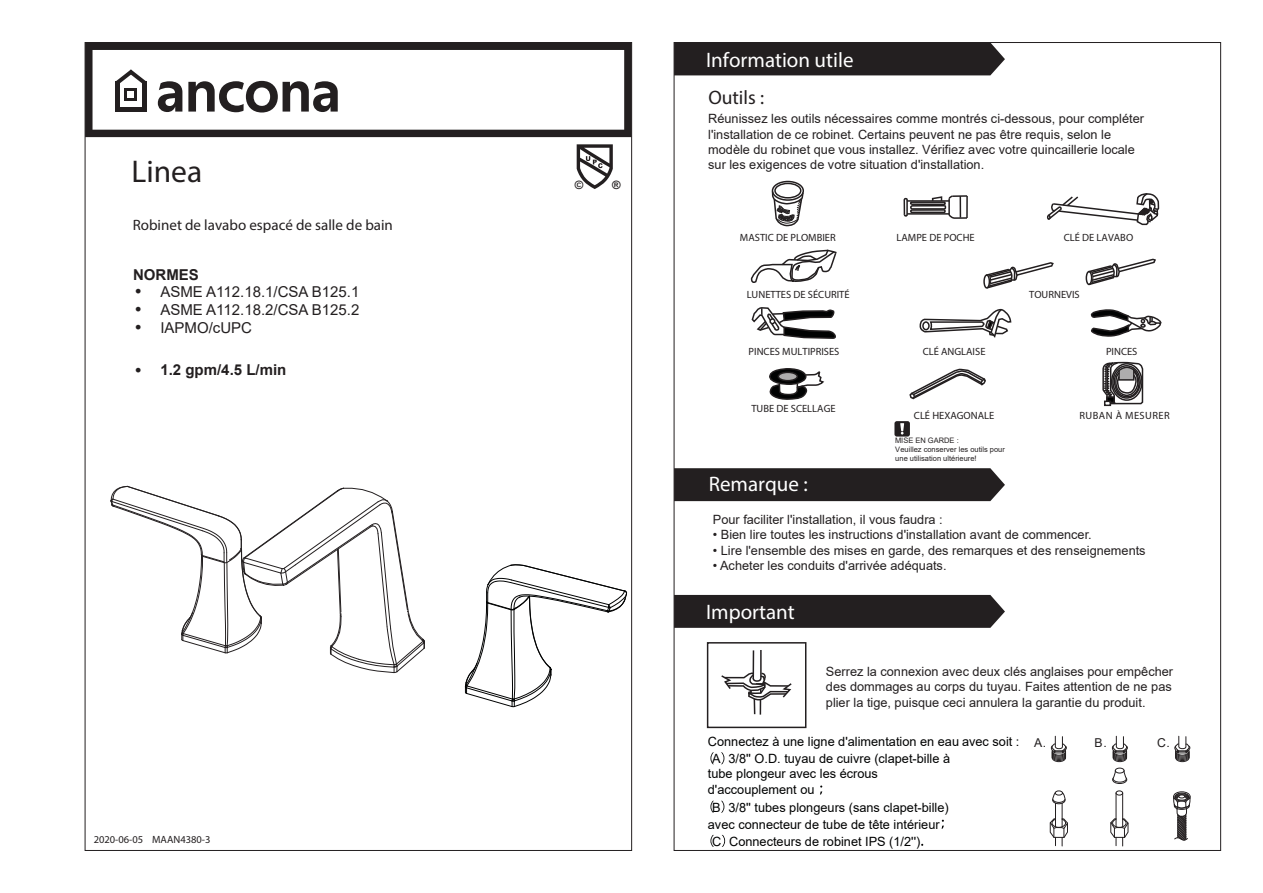
<style>
.page{position:relative;width:1263px;height:893px;background:#fff}
.page>*{position:absolute;margin:0;border:0;box-sizing:border-box;transform-origin:0 0}
.t1{font:31.5px "Myriad Pro";color:#231f20}
.t2{font:22.5px/18.1px "Myriad Pro";color:#231f20;text-align:justify}
.t3{font:21px "Myriad Pro";color:#fff}
.t4{font:19.5px "Myriad Pro";color:#231f20}
.t5{font:15px/18px "Arial";color:#231f20;text-align:justify}
.t6{font:15px "Myriad Pro";color:#231f20}
.t7{font:700 15px "Arial";color:#231f20}
.t8{font:12.75px/15.3px "Arial";color:#231f20}
.t9{font:12.75px/15px "Arial";color:#010202}
.t10{font:12.15px "Arial";color:#231f20}
.t11{font:700 11.55px "Arial";color:#231f20}
.t12{font:10.5px "Myriad Pro";color:#231f20}
.t13{font:10.5px "Myriad Pro";letter-spacing:.04em;color:#231f20}
.t14{font:7.5px/9px "Arial";color:#231f20}
</style>
<div class="page">
<svg style="left:577px;top:144px;width:36px;height:45px"></svg>
<svg style="left:903px;top:195px;width:65px;height:24px"></svg>
<svg style="left:1046px;top:193px;width:114px;height:33px"></svg>
<svg style="left:751px;top:249px;width:86px;height:34px"></svg>
<svg style="left:1090px;top:309px;width:72px;height:28px"></svg>
<svg style="left:751px;top:307px;width:85px;height:32px"></svg>
<svg style="left:919px;top:308px;width:93px;height:30px"></svg>
<div style="left:922px;top:321px;width:8px;height:9px;border:2px solid #231f20;border-radius:50%"></div>
<div style="left:772px;top:181px;width:32px;height:20px;border:2px solid #231f20;border-radius:50%"></div>
<div style="left:774px;top:183px;width:27px;height:16px;border:2px solid #231f20;border-radius:50%"></div>
<svg style="left:771px;top:190px;width:33px;height:37px"></svg>
<div style="left:983px;top:274px;width:7px;height:15px;border:2px solid #231f20;border-radius:50%"></div>
<svg style="left:984px;top:262px;width:70px;height:27px"></svg>
<div style="left:1085px;top:271px;width:7px;height:14px;border:2px solid #231f20;border-radius:50%"></div>
<svg style="left:1086px;top:258px;width:70px;height:28px"></svg>
<svg style="left:769px;top:368px;width:56px;height:32px"></svg>
<svg style="left:909px;top:368px;width:77px;height:32px"></svg>
<svg style="left:1102px;top:361px;width:42px;height:45px"></svg>
<div style="left:674px;top:43px;width:331px;height:32px;background:#231f20"></div>
<svg style="left:894px;top:421px;width:16px;height:16px"></svg>
<svg style="left:721px;top:650px;width:71px;height:65px"></svg>
<div style="left:707px;top:642px;width:99px;height:86px;border:2px solid #231f20"></div>
<div style="left:674px;top:468px;width:331px;height:33px;background:#231f20"></div>
<div style="left:674px;top:595px;width:331px;height:33px;background:#231f20"></div>
<svg style="left:1051px;top:736px;width:16px;height:26px"></svg>
<svg style="left:1049px;top:791px;width:19px;height:55px"></svg>
<svg style="left:1112px;top:736px;width:16px;height:26px"></svg>
<svg style="left:1174px;top:736px;width:16px;height:26px"></svg>
<svg style="left:1116px;top:791px;width:7px;height:4px"></svg>
<hr style="left:1116px;top:793px;width:1px;height:34px;background:#231f20">
<hr style="left:1122px;top:793px;width:1px;height:34px;background:#231f20">
<svg style="left:1110px;top:818px;width:19px;height:28px"></svg>
<div style="left:1115px;top:768px;width:9px;height:5px;border:1px solid #231f20;border-radius:50%"></div>
<svg style="left:1112px;top:770px;width:15px;height:14px"></svg>
<div style="left:1173px;top:791px;width:17px;height:10px;border:1px solid #231f20;border-radius:50%"></div>
<svg style="left:1173px;top:793px;width:18px;height:48px"></svg>
<svg style="left:710px;top:752px;width:4px;height:12px"></svg>
<svg style="left:721px;top:752px;width:3px;height:12px"></svg>
<svg style="left:820px;top:785px;width:2px;height:9px"></svg>
<svg style="left:710px;top:801px;width:4px;height:12px"></svg>
<svg style="left:721px;top:801px;width:3px;height:12px"></svg>
<svg style="left:941px;top:820px;width:3px;height:9px"></svg>
<svg style="left:710px;top:835px;width:4px;height:12px"></svg>
<svg style="left:722px;top:835px;width:3px;height:12px"></svg>
<svg style="left:85px;top:43px;width:547px;height:94px"></svg>
<svg style="left:158px;top:81px;width:24px;height:31px"></svg>
<svg style="left:188px;top:81px;width:150px;height:32px"></svg>
<hr style="left:142px;top:81px;width:4px;height:31px;background:#231f20">
<hr style="left:116px;top:81px;width:4px;height:31px;background:#231f20">
<hr style="left:116px;top:108px;width:30px;height:4px;background:#231f20">
<svg style="left:116px;top:69px;width:30px;height:32px"></svg>
<svg style="left:464px;top:564px;width:164px;height:144px"></svg>
<svg style="left:110px;top:485px;width:315px;height:189px"></svg>
<h1 class="t1" style="left:132px;top:152px;width:72px">Linea</h1>
<p class="t6" style="left:133px;top:216px;width:262px">Robinet de lavabo espacé de salle de bain</p>
<p class="t7" style="left:133px;top:265px;width:67px">NORMES</p>
<p class="t5" style="left:160px;top:283px;width:201px">ASME A112.18.1/CSA B125.1<br>ASME A112.18.2/CSA B125.2<br>IAPMO/cUPC</p>
<p class="t7" style="left:160px;top:359px;width:127px">1.2 gpm/4.5 L/min</p>
<h2 class="t2" style="left:135px;top:280px;width:8px">• • •</h2>
<h2 class="t2" style="left:135px;top:359px;width:8px">•</h2>
<p class="t12" style="left:94px;top:833px;width:118px">2020-06-05 MAAN4380-3</p>
<p class="t11" style="left:575px;top:177px;width:10px">©</p>
<p class="t11" style="left:612px;top:177px;width:10px">®</p>
<h3 class="t3" style="left:706px;top:47px;width:149px">Information utile</h3>
<h3 class="t4" style="left:708px;top:86px;width:57px">Outils :</h3>
<p class="t8" style="left:708px;top:111px;width:437px">Réunissez les outils nécessaires comme montrés ci-dessous, pour compléter l'installation de ce robinet. Certains peuvent ne pas être requis, selon le modèle du robinet que vous installez. Vérifiez avec votre quincaillerie locale sur les exigences de votre situation d'installation.</p>
<p class="t12" style="left:740px;top:231px;width:97px">MASTIC DE PLOMBIER</p>
<p class="t12" style="left:896px;top:231px;width:80px">LAMPE DE POCHE</p>
<p class="t12" style="left:1064px;top:231px;width:71px">CLÉ DE LAVABO</p>
<p class="t12" style="left:747px;top:288px;width:104px">LUNETTES DE SÉCURITÉ</p>
<p class="t12" style="left:1029px;top:288px;width:52px">TOURNEVIS</p>
<p class="t12" style="left:748px;top:345px;width:92px">PINCES MULTIPRISES</p>
<p class="t12" style="left:923px;top:345px;width:64px">CLÉ ANGLAISE</p>
<p class="t12" style="left:1106px;top:345px;width:33px">PINCES</p>
<p class="t12" style="left:751px;top:402px;width:86px">TUBE DE SCELLAGE</p>
<h3 class="t3" style="left:709px;top:471px;width:101px">Remarque :</h3>
<p class="t12" style="left:914px;top:409px;width:82px">CLÉ HEXAGONALE</p>
<p class="t13" style="left:1079px;top:409px;width:92px">RUBAN À MESURER</p>
<p class="t14" style="left:895px;top:436px;width:65px">MISE EN GARDE :</p>
<p class="t14" style="left:895px;top:445px;width:111px">Veuillez conserver les outils pour une utilisation ultérieure!</p>
<p class="t8" style="left:713px;top:512px;width:231px">Pour faciliter l'installation, il vous faudra :</p>
<p class="t8" style="left:713px;top:527px;width:380px">• Bien lire toutes les instructions d'installation avant de commencer.</p>
<p class="t8" style="left:713px;top:542px;width:434px">• Lire l'ensemble des mises en garde, des remarques et des renseignements</p>
<p class="t8" style="left:713px;top:558px;width:235px">• Acheter les conduits d'arrivée adéquats.</p>
<h3 class="t3" style="left:706px;top:599px;width:90px">Important</h3>
<p class="t8" style="left:826px;top:664px;width:349px;text-align:justify">Serrez la connexion avec deux clés anglaises pour empêcher des dommages au corps du tuyau. Faites attention de ne pas plier la tige, puisque ceci annulera la garantie du produit.</p>
<p class="t9" style="left:708px;top:734px;width:340px">Connectez à une ligne d'alimentation en eau avec soit : <sub>A.</sub></p>
<p class="t10" style="left:1094px;top:734px;width:14px">B.</p>
<p class="t10" style="left:1157px;top:734px;width:14px">C.</p>
<p class="t9" style="left:708px;top:751px;width:244px;text-indent:4px">A 3/8'' O.D. tuyau de cuivre (clapet-bille à tube plongeur avec les écrous</p>
<p class="t9" style="left:708px;top:782px;width:108px">d'accouplement ou</p>
<p class="t9" style="left:712px;top:799px;width:238px">B 3/8'' tubes plongeurs (sans clapet-bille)</p>
<p class="t9" style="left:708px;top:817px;width:233px">avec connecteur de tube de tête intérieur</p>
<p class="t9" style="left:712px;top:834px;width:210px">C Connecteurs de robinet IPS (1/2'')</p>
</div>
